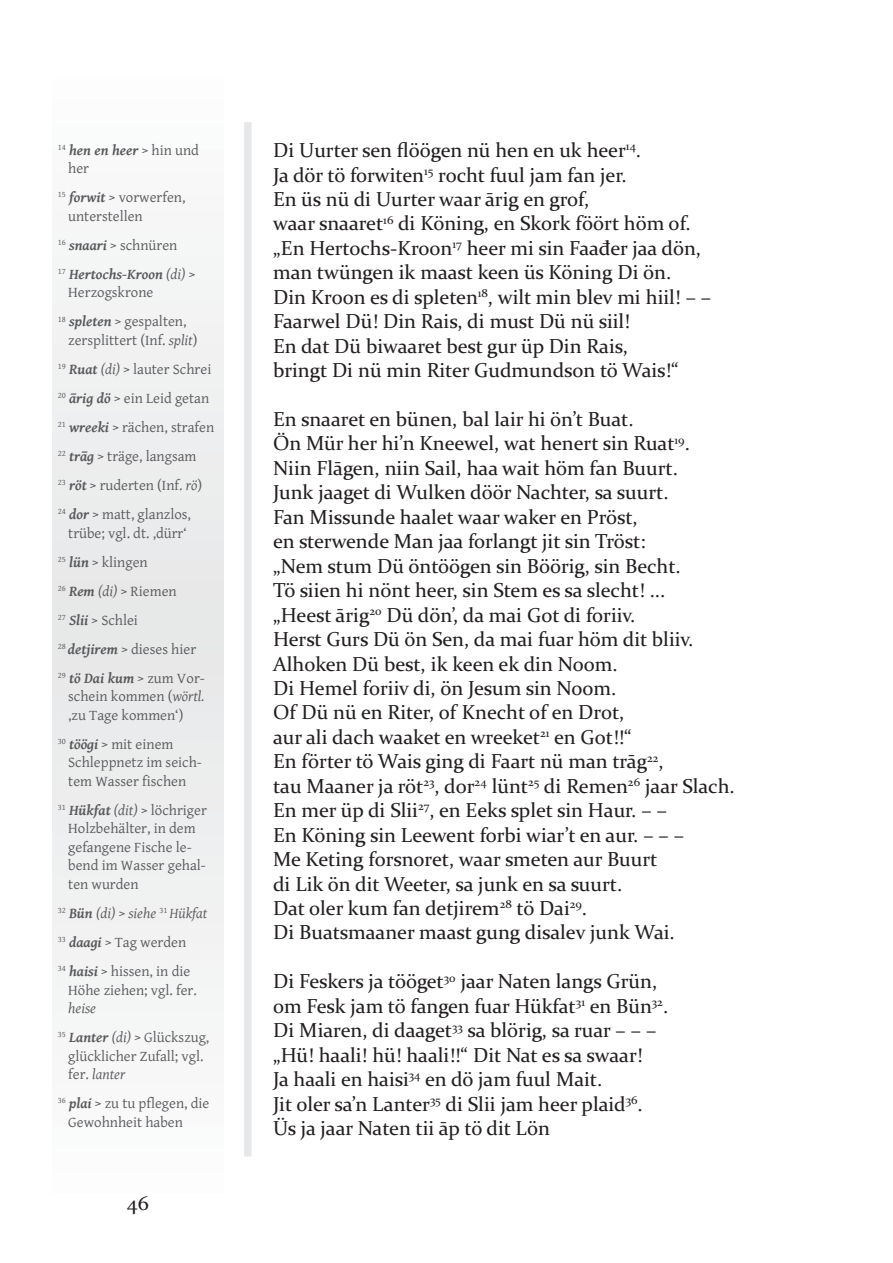
<style>
.page{position:relative;width:893px;height:1263px;background:#fff}
.page>*{position:absolute;margin:0;border:0;box-sizing:border-box;transform-origin:0 0}
.t1{font:20.4px/24.5px "Constantia";color:#231f20}
.t2{font:14.85px/29px "Gentium Basic";color:#58595b}
.t3{font:italic 700 14.85px/29px "Gentium Basic";color:#58595b}
.s1{font-weight:700;font-style:italic}
.s2{font-weight:400;font-style:normal}
.s3{font-weight:400}
.s4{font-style:italic}
</style>
<div class="page">
<div style="left:244px;top:122px;width:8px;height:1034px;background:#e6e7e8"></div>
<div style="left:53px;top:68px;width:170px;height:1127px;background:#f1f1f2"></div>
<p class="t2" style="left:68px;top:142px;width:132px;line-height:18.5px;text-indent:-10px"><sup>14</sup> <span class="s1">hen en heer</span> &gt; hin und her</p>
<p class="t2" style="left:68px;top:189px;width:119px;line-height:18.5px;text-indent:-10px"><sup>15</sup> <span class="s1">forwit</span> &gt; vorwerfen, unterstellen</p>
<p class="t3" style="left:58px;top:232px;width:139px"><sup>16</sup> snaari <span class="s2">&gt; schnüren<br></span><sup>17</sup> Hertochs-Kroon <span class="s3">(di)</span> <span class="s2">&gt;</span></p>
<p class="t2" style="left:58px;top:279px;width:130px;text-indent:10px">Herzogskrone<br><sup>18</sup> <span class="s1">spleten</span> &gt; gespalten,</p>
<p class="t2" style="left:58px;top:327px;width:158px;text-indent:10px">zersplittert (Inf. <span class="s4">split</span>)<br><sup>19</sup> <span class="s1">Ruat</span> <span class="s4">(di)</span> &gt; lauter Schrei<br><sup>20</sup> <span class="s1">ārig dö</span> &gt; ein Leid getan<br><sup>21</sup> <span class="s1">wreeki</span> &gt; rächen, strafen<br><sup>22</sup> <span class="s1">trāg</span> &gt; träge, langsam<br><sup>23</sup> <span class="s1">röt</span> &gt; ruderten (Inf. <span class="s4">rö</span>)<br><sup>24</sup> <span class="s1">dor</span> &gt; matt, glanzlos,</p>
<p class="t2" style="left:58px;top:519px;width:149px;text-indent:10px">trübe; vgl. dt. ,dürr‘<br><sup>25</sup> <span class="s1">lün</span> &gt; klingen<br><sup>26</sup> <span class="s1">Rem</span> <span class="s4">(di)</span> &gt; Riemen<br><sup>27</sup> <span class="s1">Slii</span> &gt; Schlei<br><sup>28</sup> <span class="s1">detjirem</span> &gt; dieses hier<br><sup>29</sup> <span class="s1">tö Dai kum</span> &gt; zum Vor-</p>
<p class="t2" style="left:68px;top:688px;width:138px;line-height:18.5px">schein kommen (<span class="s4">wörtl. </span>,zu Tage kommen‘)</p>
<p class="t2" style="left:68px;top:736px;width:135px;line-height:18.5px;text-indent:-10px"><sup>30</sup> <span class="s1">töögi</span> &gt; mit einem<br>Schleppnetz im seich&shy;tem Wasser fischen</p>
<p class="t2" style="left:68px;top:802px;width:140px;line-height:18.5px;text-indent:-10px"><sup>31</sup> <span class="s1">Hükfat</span> <span class="s4">(dit)</span> &gt; löchriger<br>Holzbehälter, in dem gefangene Fische le&shy;bend im Wasser gehal&shy;ten wurden</p>
<p class="t2" style="left:58px;top:900px;width:151px"><sup>32</sup> <span class="s1">Bün</span> <span class="s4">(di)</span> &gt; <span class="s4">siehe</span> <sup>31</sup> <span class="s4">Hükfat<br></span><sup>33</sup> <span class="s1">daagi</span> &gt; Tag werden<br><sup>34</sup> <span class="s1">haisi</span> &gt; hissen, in die</p>
<p class="t2" style="left:68px;top:976px;width:130px">Höhe ziehen; vgl. fer.</p>
<p class="t2" style="left:58px;top:995px;width:153px;text-indent:10px"><span class="s4">heise<br></span><sup>35</sup> <span class="s1">Lanter</span> <span class="s4">(di)</span> &gt; Glückszug,</p>
<p class="t2" style="left:68px;top:1048px;width:137px;line-height:18.5px">glücklicher Zufall; vgl. fer. <span class="s4">lanter</span></p>
<p class="t2" style="left:68px;top:1095px;width:143px;line-height:18.5px;text-indent:-11px"><sup>36</sup> <span class="s1">plai</span> &gt; zu tu pflegen, die<br>Gewohnheit haben</p>
<p class="t1" style="left:127px;top:1193px;width:23px">46</p>
<p class="t1" style="left:273px;top:140px;width:440px">Di Uurter sen flöögen nü hen en uk heer<sup>14</sup>.<br>Ja dör tö forwiten<sup>15</sup> rocht fuul jam fan jer.<br>En üs nü di Uurter waar ārig en grof,<br>waar snaaret<sup>16</sup> di Köning, en Skork föört höm of. „En Hertochs-Kroon<sup>17</sup> heer mi sin Faađer jaa dön, man twüngen ik maast keen üs Köning Di ön.<br>Din Kroon es di spleten<sup>18</sup>, wilt min blev mi hiil! – – Faarwel Dü! Din Rais, di must Dü nü siil!<br>En dat Dü biwaaret best gur üp Din Rais,<br>bringt Di nü min Riter Gudmundson tö Wais!“</p>
<p class="t1" style="left:273px;top:409px;width:463px">En snaaret en bünen, bal lair hi ön’t Buat.<br>Ön Mür her hi’n Kneewel, wat henert sin Ruat<sup>19</sup>.<br>Niin Flāgen, niin Sail, haa wait höm fan Buurt.<br>Junk jaaget di Wulken döör Nachter, sa suurt.<br>Fan Missunde haalet waar waker en Pröst,<br>en sterwende Man jaa forlangt jit sin Tröst:<br>„Nem stum Dü öntöögen sin Böörig, sin Becht.<br>Tö siien hi nönt heer, sin Stem es sa slecht! ...<br>„Heest ārig<sup>20</sup> Dü dön’, da mai Got di foriiv.<br>Herst Gurs Dü ön Sen, da mai fuar höm dit bliiv.<br>Alhoken Dü best, ik keen ek din Noom.<br>Di Hemel foriiv di, ön Jesum sin Noom.<br>Of Dü nü en Riter, of Knecht of en Drot,<br>aur ali dach waaket en wreeket<sup>21</sup> en Got!!“<br>En förter tö Wais ging di Faart nü man trāg<sup>22</sup>,<br>tau Maaner ja röt<sup>23</sup>, dor<sup>24</sup> lünt<sup>25</sup> di Remen<sup>26</sup> jaar Slach.<br>En mer üp di Slii<sup>27</sup>, en Eeks splet sin Haur. – –<br>En Köning sin Leewent forbi wiar’t en aur. – – –<br>Me Keting forsnoret, waar smeten aur Buurt<br>di Lik ön dit Weeter, sa junk en sa suurt.<br>Dat oler kum fan detjirem<sup>28</sup> tö Dai<sup>29</sup>.<br>Di Buatsmaaner maast gung disalev junk Wai.</p>
<p class="t1" style="left:273px;top:971px;width:397px">Di Feskers ja tööget<sup>30</sup> jaar Naten langs Grün, om Fesk jam tö fangen fuar Hükfat<sup>31</sup> en Bün<sup>32</sup>.<br>Di Miaren, di daaget<sup>33</sup> sa blörig, sa ruar – – – „Hü! haali! hü! haali!!“ Dit Nat es sa swaar!<br>Ja haali en haisi<sup>34</sup> en dö jam fuul Mait.<br>Jit oler sa’n Lanter<sup>35</sup> di Slii jam heer plaid<sup>36</sup>.<br>Üs ja jaar Naten tii āp tö dit Lön</p>
</div>
